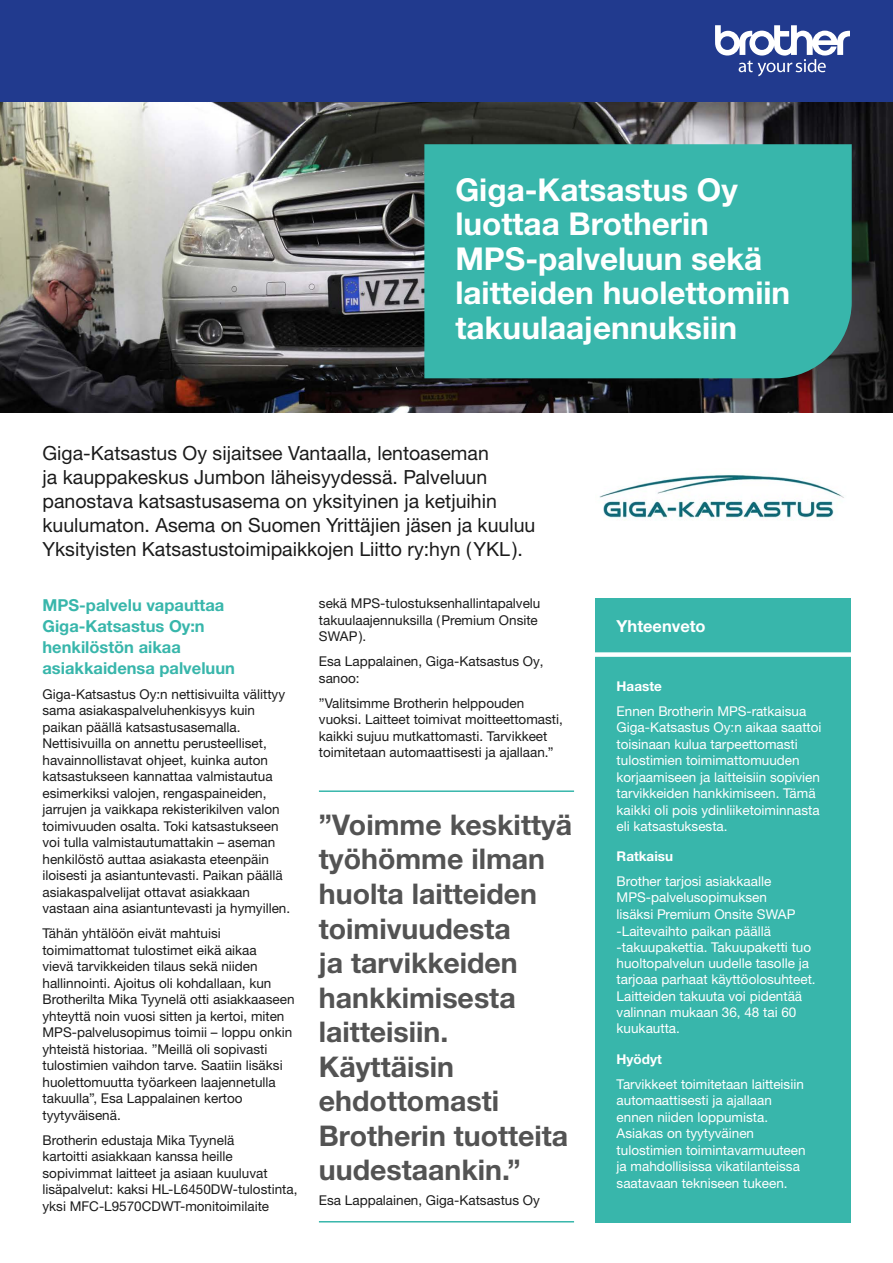
<style>
.page{position:relative;width:893px;height:1263px;background:#fff}
.page>*{position:absolute;margin:0;border:0;box-sizing:border-box;transform-origin:0 0}
.t1{font:700 31.5px/34.5px "Helvetica Neue LTW1 G";color:#fff}
.t2{font:700 28.5px/34.5px "Helvetica Neue LTW1 G";color:#535353}
.t3{font:19.5px/24px "Helvetica Neue LTW1 G";color:#1b1b1b}
.t4{font:700 16.5px/21px "Helvetica Neue LTW1 G";color:#38b6ab}
.t5{font:700 16.5px "Helvetica Neue LTW1 G";color:#fff}
.t6{font:13.5px/16.5px "Helvetica Neue LTW1 G";color:#1b1b1b}
.t7{font:13.5px/16.5px "Helvetica Neue LTW1 G";color:#fff}
.t8{font:700 13.5px "Helvetica Neue LTW1 G";color:#fff}
</style>
<div class="page">
<div style="left:0;top:0;width:893px;height:102px;background:#213a8e"></div>
<svg style="left:715px;top:25px;width:135px;height:51px"></svg>
<img style="left:0;top:102px;width:893px;height:311px">
<hr style="left:319px;top:790px;width:255px;height:2px;background:#38b6ab">
<hr style="left:319px;top:1221px;width:255px;height:1px;background:#38b6ab">
<img style="left:599px;top:475px;width:245px;height:45px">
<div style="left:595px;top:599px;width:255px;height:624px;background:#38b6ab"></div>
<div style="left:594px;top:652px;width:258px;height:5px;background:#fff"></div>
<div style="left:424px;top:144px;width:428px;height:234px;background:#38b6ab"></div>
<h1 class="t1" style="left:455px;top:172px;width:336px">Giga-Katsastus Oy luottaa Brotherin<br>MPS-palveluun sekä laitteiden huolettomiin takuulaajennuksiin</h1>
<p class="t3" style="left:43px;top:441px;width:494px">Giga-Katsastus Oy sijaitsee Vantaalla, lentoaseman<br>ja kauppakeskus Jumbon läheisyydessä. Palveluun panostava katsastusasema on yksityinen ja ketjuihin kuulumaton. Asema on Suomen Yrittäjien jäsen ja kuuluu Yksityisten Katsastustoimipaikkojen Liitto ry:hyn (YKL).</p>
<p class="t4" style="left:43px;top:594px;width:194px">MPS-palvelu vapauttaa<br>Giga-Katsastus Oy:n henkilöstön aikaa asiakkaidensa palveluun</p>
<p class="t6" style="left:43px;top:685px;width:249px">Giga-Katsastus Oy:n nettisivuilta välittyy sama asiakaspalveluhenkisyys kuin paikan päällä katsastusasemalla.<br>Nettisivuilla on annettu perusteelliset, havainnollistavat ohjeet, kuinka auton katsastukseen kannattaa valmistautua esimerkiksi valojen, rengaspaineiden, jarrujen ja vaikkapa rekisterikilven valon toimivuuden osalta. Toki katsastukseen voi tulla valmistautumattakin – aseman henkilöstö auttaa asiakasta eteenpäin iloisesti ja asiantuntevasti. Paikan päällä asiakaspalvelijat ottavat asiakkaan vastaan aina asiantuntevasti ja hymyillen.</p>
<p class="t6" style="left:43px;top:925px;width:253px">Tähän yhtälöön eivät mahtuisi toimimattomat tulostimet eikä aikaa<br>vievä tarvikkeiden tilaus sekä niiden hallinnointi. Ajoitus oli kohdallaan, kun Brotherilta Mika Tyynelä otti asiakkaaseen yhteyttä noin vuosi sitten ja kertoi, miten MPS-palvelusopimus toimii – loppu onkin yhteistä historiaa. ”Meillä oli sopivasti tulostimien vaihdon tarve. Saatiin lisäksi huolettomuutta työarkeen laajennetulla takuulla”, Esa Lappalainen kertoo tyytyväisenä.</p>
<p class="t6" style="left:43px;top:1131px;width:256px">Brotherin edustaja Mika Tyynelä<br>kartoitti asiakkaan kanssa heille sopivimmat laitteet ja asiaan kuuluvat lisäpalvelut: kaksi HL-L6450DW-tulostinta, yksi MFC-L9570CDWT-monitoimilaite</p>
<p class="t6" style="left:319px;top:595px;width:223px">sekä MPS-tulostuksenhallintapalvelu takuulaajennuksilla ( Premium Onsite<br>SWAP ).</p>
<p class="t6" style="left:319px;top:653px;width:226px">Esa Lappalainen, Giga-Katsastus Oy, sanoo:</p>
<p class="t6" style="left:319px;top:695px;width:245px">”Valitsimme Brotherin helppouden vuoksi. Laitteet toimivat moitteettomasti, kaikki sujuu mutkattomasti. Tarvikkeet toimitetaan automaattisesti ja ajallaan.”</p>
<h2 class="t2" style="left:319px;top:807px;width:255px">”Voimme keskittyä työhömme ilman huolta laitteiden toimivuudesta<br>ja tarvikkeiden hankkimisesta laitteisiin.<br>Käyttäisin ehdottomasti<br>Brotherin tuotteita uudestaankin.”</h2>
<p class="t6" style="left:319px;top:1192px;width:223px">Esa Lappalainen, Giga-Katsastus Oy</p>
<p class="t5" style="left:617px;top:616px;width:91px">Yhteenveto</p>
<p class="t8" style="left:617px;top:678px;width:47px">Haaste</p>
<p class="t7" style="left:617px;top:703px;width:206px">Ennen Brotherin MPS-ratkaisua Giga-Katsastus Oy:n aikaa saattoi toisinaan kulua tarpeettomasti tulostimien toimimattomuuden korjaamiseen ja laitteisiin sopivien tarvikkeiden hankkimiseen. Tämä kaikki oli pois ydinliiketoiminnasta eli katsastuksesta.</p>
<p class="t8" style="left:617px;top:848px;width:58px">Ratkaisu</p>
<p class="t7" style="left:617px;top:873px;width:201px">Brother tarjosi asiakkaalle<br>MPS-palvelusopimuksen<br>lisäksi Premium Onsite SWAP -Laitevaihto paikan päällä -takuupakettia. Takuupaketti tuo huoltopalvelun uudelle tasolle ja tarjoaa parhaat käyttöolosuhteet.<br>Laitteiden takuuta voi pidentää valinnan mukaan 36, 48 tai 60 kuukautta.</p>
<p class="t8" style="left:617px;top:1051px;width:47px">Hyödyt</p>
<p class="t7" style="left:617px;top:1076px;width:190px">Tarvikkeet toimitetaan laitteisiin automaattisesti ja ajallaan ennen niiden loppumista.<br>Asiakas on tyytyväinen tulostimien toimintavarmuuteen ja mahdollisissa vikatilanteissa saatavaan tekniseen tukeen.</p>
</div>
